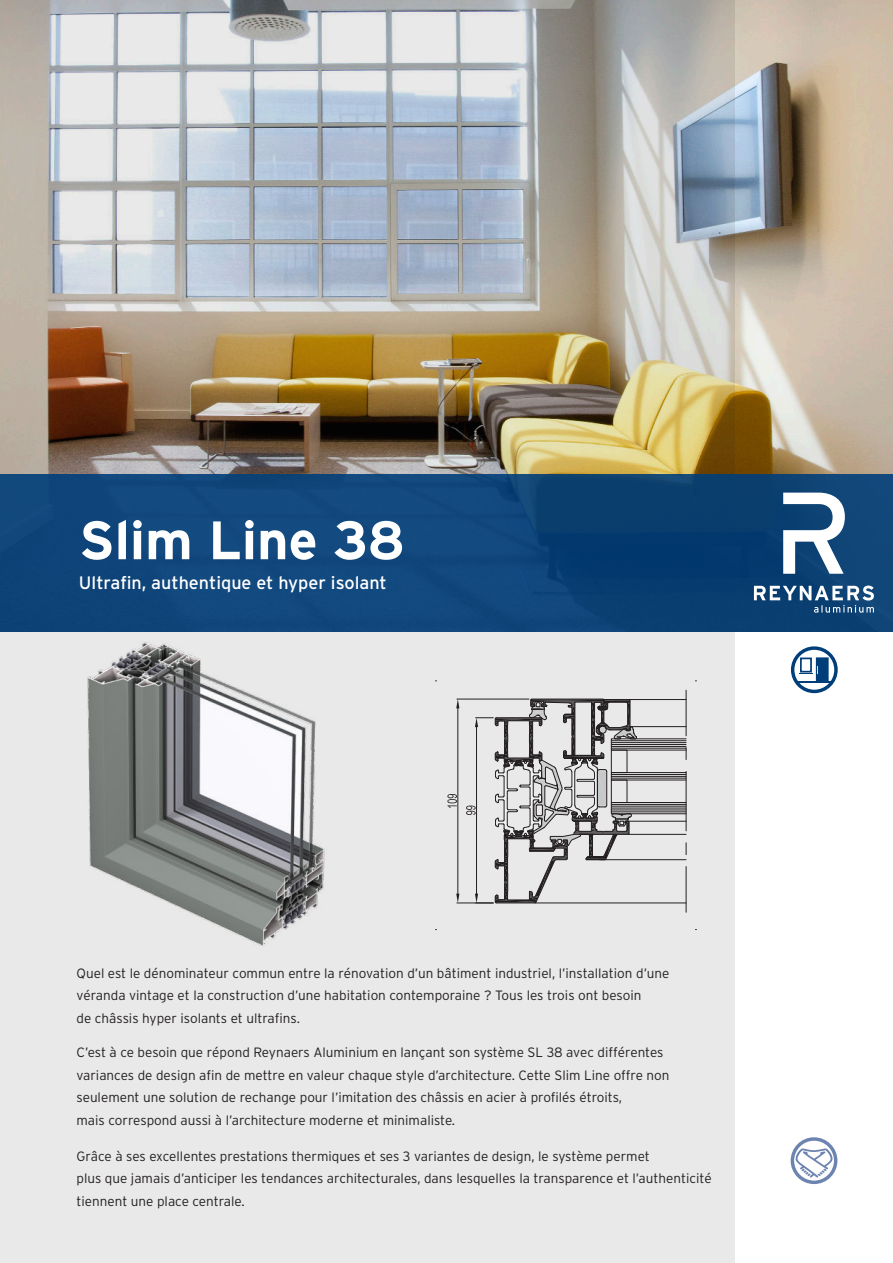
<style>
.page{position:relative;width:893px;height:1263px;background:#fff}
.page>*{position:absolute;margin:0;border:0;box-sizing:border-box;transform-origin:0 0}
.t1{font:700 54px "Interstate Rey";color:#fff}
.t2{font:18px "Interstate Rey";color:#fff}
.t3{font:300 13.5px/22.5px "Interstate Rey";color:#231f20}
</style>
<div class="page">
<img style="left:735px;top:0;width:158px;height:474px">
<img style="left:0;top:0;width:735px;height:1263px">
<div style="left:0;top:474px;width:893px;height:158px;background:linear-gradient(to right,#11487e,#0b4072)"></div>
<svg style="left:783px;top:493px;width:62px;height:81px"></svg>
<svg style="left:754px;top:585px;width:120px;height:28px"></svg>
<hr style="left:686px;top:690px;width:1px;height:46px;background:#231f20">
<hr style="left:686px;top:866px;width:1px;height:46px;background:#231f20">
<hr style="left:457px;top:699px;width:72px;height:1px;background:#231f20">
<hr style="left:457px;top:903px;width:36px;height:1px;background:#231f20">
<hr style="left:458px;top:708px;width:1px;height:185px;background:#231f20">
<svg style="left:456px;top:699px;width:3px;height:9px"></svg>
<svg style="left:456px;top:893px;width:3px;height:10px"></svg>
<svg style="left:447px;top:794px;width:10px;height:14px"></svg>
<svg style="left:466px;top:699px;width:221px;height:205px;background:#c3c3c3"></svg>
<img style="left:74px;top:642px;width:262px;height:305px">
<svg style="left:791px;top:646px;width:47px;height:47px"></svg>
<hr style="left:797px;top:681px;width:35px;height:2px;background:#003e7a">
<svg style="left:791px;top:1137px;width:46px;height:47px"></svg>
<h1 class="t1" style="left:79px;top:509px;width:328px">Slim Line 38</h1>
<h2 class="t2" style="left:79px;top:576px;width:309px">Ultrafin, authentique et hyper isolant</h2>
<p class="t3" style="left:77px;top:962px;width:594px">Quel est le dénominateur commun entre la rénovation d’un bâtiment industriel, l’installation d’une véranda vintage et la construction d’une habitation contemporaine ? Tous les trois ont besoin<br>de châssis hyper isolants et ultrafins.</p>
<p class="t3" style="left:77px;top:1042px;width:594px">C’est à ce besoin que répond Reynaers Aluminium en lançant son système SL 38 avec différentes variances de design afin de mettre en valeur chaque style d’architecture. Cette Slim Line offre non seulement une solution de rechange pour l’imitation des châssis en acier à profilés étroits,<br>mais correspond aussi à l’architecture moderne et minimaliste.</p>
<p class="t3" style="left:77px;top:1145px;width:637px">Grâce à ses excellentes prestations thermiques et ses 3 variantes de design, le système permet<br>plus que jamais d’anticiper les tendances architecturales, dans lesquelles la transparence et l’authenticité tiennent une place centrale.</p>
</div>
